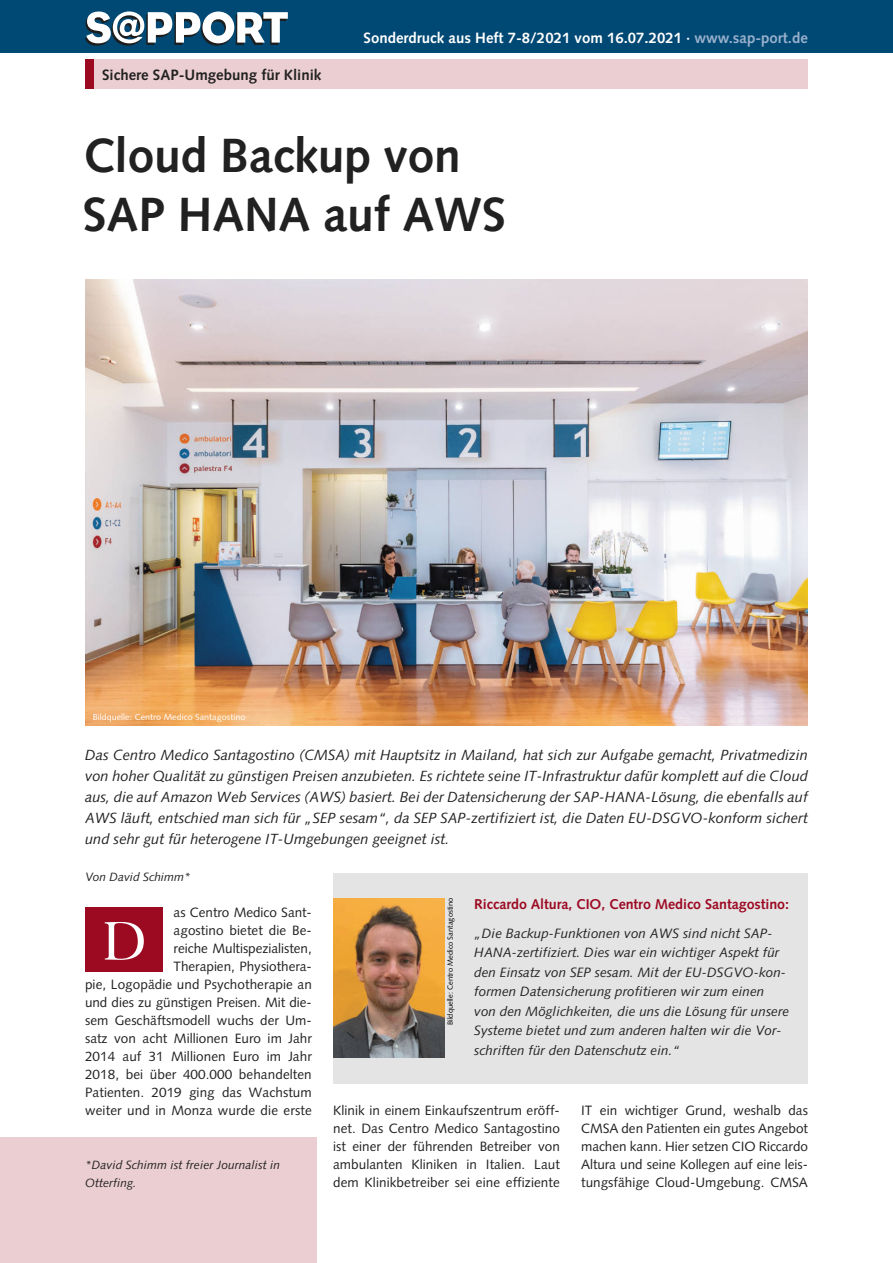
<style>
.page{position:relative;width:893px;height:1263px;background:#fff}
.page>*{position:absolute;margin:0;border:0;box-sizing:border-box;transform-origin:0 0}
.t1{font:54px "Caslon Five Forty";color:#fff}
.t2{font:700 48px/58.5px "Syntax";letter-spacing:-.005em;color:#222122}
.t3{font:700 15px "Syntax";color:#fff}
.t4{font:700 15px "Syntax";color:#222122}
.t5{font:italic 14.7px/21px "Syntax";color:#222122;text-align:justify}
.t6{font:700 14.25px "Syntax";letter-spacing:-.005em;color:#9c0a22}
.t7{font:13.5px/18px "Syntax";letter-spacing:.005em;color:#222122;text-align:justify}
.t8{font:italic 13.5px/19.5px "Syntax";color:#222122}
.t9{font:italic 12px/18px "Syntax";color:#222122}
.t10{font:8.7px "Syntax";color:#fff}
.t11{font:7.5px "Syntax";color:#000}
.s1{color:#99b0cc}
</style>
<div class="page">
<div style="left:85px;top:907px;width:78px;height:64px;background:#9c0a22"></div>
<div style="left:0;top:1137px;width:317px;height:126px;background:#ebced2"></div>
<div style="left:85px;top:60px;width:723px;height:29px;background:#ebced2"></div>
<div style="left:85px;top:60px;width:9px;height:29px;background:#9c0a22"></div>
<img style="left:86px;top:279px;width:721px;height:446px">
<div style="left:333px;top:873px;width:475px;height:210px;background:#e5e4e5"></div>
<img style="left:333px;top:898px;width:112px;height:160px">
<div style="left:0;top:0;width:893px;height:53px;background:#004974"></div>
<svg style="left:85px;top:11px;width:203px;height:35px"></svg>
<p class="t4" style="left:102px;top:69px;width:221px">Sichere SAP-Umgebung für Klinik</p>
<p class="t3" style="left:364px;top:31px;width:446px">Sonderdruck aus Heft 7-8/2021 vom 16.07.2021 · <span class="s1">www.sap-port.de</span></p>
<h2 class="t2" style="left:83px;top:131px;width:425px">Cloud Backup von<br>SAP HANA auf AWS</h2>
<p class="t10" style="left:93px;top:713px;width:154px">Bildquelle: Centro Medico Santagostino</p>
<p class="t5" style="left:85px;top:745px;width:724px">Das Centro Medico Santagostino (CMSA) mit Hauptsitz in Mailand, hat sich zur Aufgabe gemacht, Privatmedizin von hoher Qualität zu günstigen Preisen anzubieten. Es richtete seine IT-Infrastruktur dafür komplett auf die Cloud aus, die auf Amazon Web Services (AWS) basiert. Bei der Datensicherung der SAP-HANA-Lösung, die ebenfalls auf AWS läuft, entschied man sich für „SEP sesam“, da SEP SAP-zertifiziert ist, die Daten EU-DSGVO-konform sichert und sehr gut für heterogene IT-Umgebungen geeignet ist.</p>
<p class="t9" style="left:85px;top:868px;width:107px">Von David Schimm*</p>
<p class="t7" style="left:85px;top:904px;width:228px;text-align:right">as Centro Medico Sant-<br>agostino bietet die Be-<br>reiche Multispezialisten,<br>Therapien, Physiothera-<br>pie, Logopädie und Psychotherapie an und dies zu günstigen Preisen. Mit die&shy;sem Geschäftsmodell wuchs der Um&shy;satz von acht Millionen Euro im Jahr<br>2014 auf 31 Millionen Euro im Jahr<br>2018, bei über 400.000 behandelten<br>Patienten. 2019 ging das Wachstum weiter und in Monza wurde die erste</p>
<h1 class="t1" style="left:102px;top:922px;width:46px">D</h1>
<p class="t9" style="left:85px;top:1156px;width:197px">*David Schimm ist freier Journalist in<br>Otterfing.</p>
<p class="t11" style="left:447px;top:1025px;width:129px;rotate:-90deg">Bildquelle: Centro Medico Santagostino</p>
<p class="t6" style="left:474px;top:898px;width:316px">Riccardo Altura, CIO, Centro Medico Santagostino:</p>
<p class="t8" style="left:474px;top:924px;width:316px">„Die Backup-Funktionen von AWS sind nicht SAP-HANA-zertifiziert. Dies war ein wichtiger Aspekt für den Einsatz von SEP sesam. Mit der EU-DSGVO-kon&shy;formen Datensicherung profitieren wir zum einen von den Möglichkeiten, die uns die Lösung für unsere Systeme bietet und zum anderen halten wir die Vor&shy;schriften für den Datenschutz ein.“</p>
<p class="t7" style="left:333px;top:1102px;width:228px">Klinik in einem Einkaufszentrum eröff&shy;net. Das Centro Medico Santagostino ist einer der führenden Betreiber von ambulanten Kliniken in Italien. Laut dem Klinikbetreiber sei eine effiziente</p>
<p class="t7" style="left:581px;top:1102px;width:228px">IT ein wichtiger Grund, weshalb das CMSA den Patienten ein gutes Angebot machen kann. Hier setzen CIO Riccardo Altura und seine Kollegen auf eine leis&shy;tungsfähige Cloud-Umgebung. CMSA</p>
</div>
